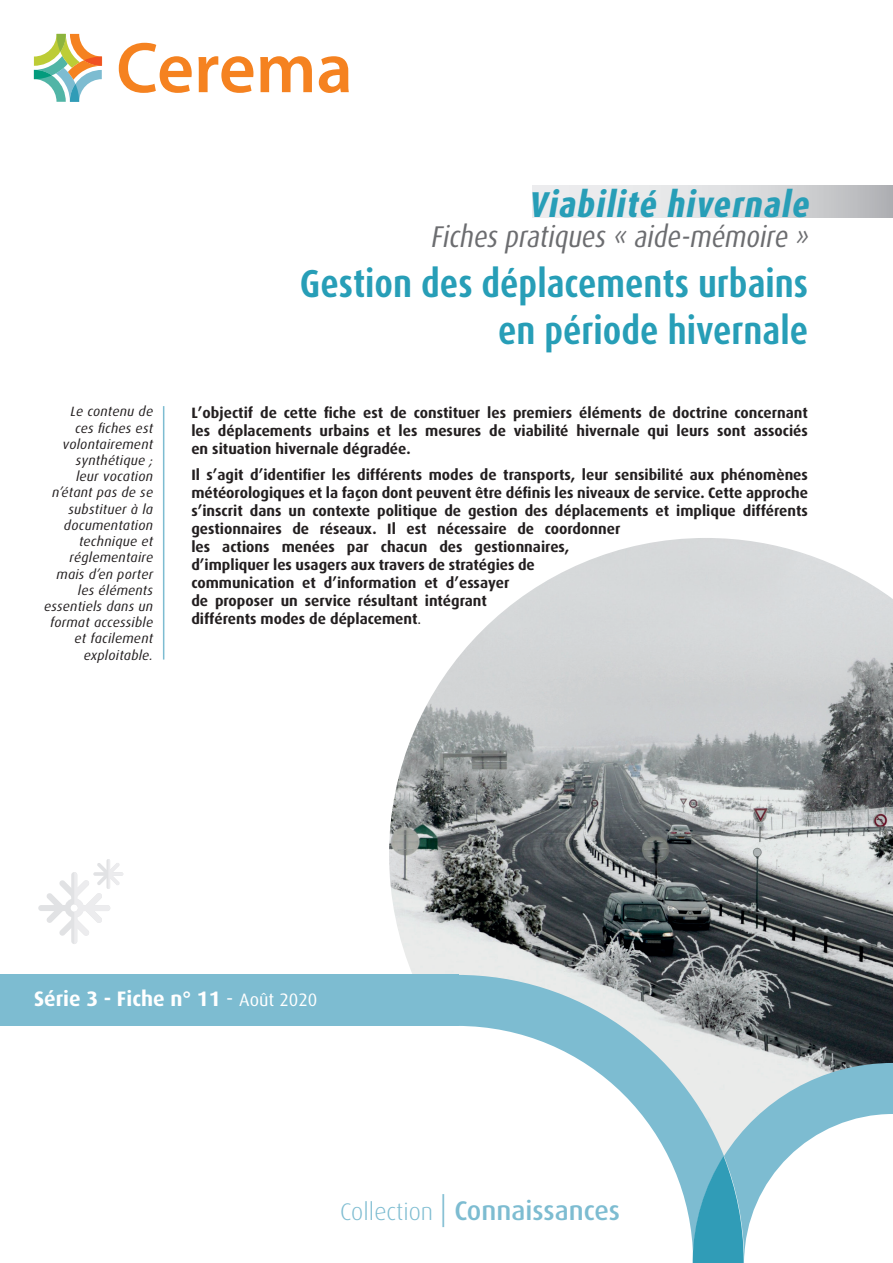
<style>
.page{position:relative;width:893px;height:1263px;background:#fff}
.page>*{position:absolute;margin:0;border:0;box-sizing:border-box;transform-origin:0 0}
.t1{font:700 condensed 39px/46.8px "Dax OT";color:#279eb7;text-align:right}
.t2{font:italic 800 condensed 36px "Dax OT";color:#279eb7}
.t3{font:italic condensed 30px "Dax OT";color:#6c6d70}
.t4{font:500 27px "Dax OT";color:#7dbcd1}
.t5{font:700 21px "Dax OT";color:#fff}
.t6{font:700 15px/18px "Dax OT";color:#231f20;text-align:justify}
.t7{font:italic 13.5px/16.2px "Dax OT";letter-spacing:.02em;color:#231f20;text-align:right}
.s1{font-weight:400}
.s2{font-weight:400;font-size:18px}
.s3{font-weight:300;font-size:24px}
.s4{font-weight:300;font-size:33px}
</style>
<div class="page">
<svg style="left:119px;top:43px;width:73px;height:50px"></svg>
<svg style="left:198px;top:56px;width:55px;height:37px"></svg>
<svg style="left:260px;top:56px;width:52px;height:36px"></svg>
<svg style="left:319px;top:56px;width:30px;height:37px"></svg>
<svg style="left:34px;top:34px;width:68px;height:68px"></svg>
<img style="left:389px;top:538px;width:504px;height:525px">
<div style="left:532px;top:185px;width:361px;height:32px;background:linear-gradient(to right,#f8f8fa,#bdbec1)"></div>
<hr style="left:163px;top:406px;width:1px;height:253px;background:#7dbcd1">
<div style="left:38px;top:905px;width:72px;height:6px;background:#e1e2e4;border-radius:3px"></div>
<svg style="left:47px;top:859px;width:76px;height:85px"></svg>
<svg style="left:389px;top:1026px;width:68px;height:37px"></svg>
<div style="left:0;top:975px;width:458px;height:51px;background:#7dbcd1"></div>
<svg style="left:457px;top:975px;width:287px;height:288px"></svg>
<svg style="left:693px;top:1063px;width:200px;height:200px"></svg>
<h2 class="t2" style="left:528px;top:181px;width:290px">Viabilité hivernale</h2>
<h3 class="t3" style="left:430px;top:217px;width:386px">Fichespratiques« aide-mémoire »</h3>
<h1 class="t1" style="left:300px;top:260px;width:510px">Gestion des déplacements urbains en période hivernale</h1>
<p class="t7" style="left:44px;top:404px;width:110px">Le contenu de<br>ces fiches est volontairement synthétique ;<br>leur vocation n’étant pas de se substituer à la documentation technique et réglementaire mais d’en porter les éléments essentiels dans un format accessible et facilement exploitable.</p>
<p class="t6" style="left:191px;top:403px;width:618px">L’objectif de cette fiche est de constituer les premiers éléments de doctrine concernant les déplacements urbains et les mesures de viabilité hivernale qui leurs sont associés en situation hivernale dégradée.</p>
<p class="t6" style="left:191px;top:466px;width:618px;text-align:left">Il s’agit d’identifier les différents modes de transports, leur sensibilité aux phénomènes météorologiques et la façon dont peuvent être définis les niveaux de service. Cette approche s’inscrit dans un contexte politique de gestion des déplacements et implique différents gestionnaires de réseaux. Il est nécessaire de coordonner<br>les actions menées par chacun des gestionnaires,<br>d’impliquer les usagers aux travers de stratégies de<br>communication et d’information et d’essayer<br>de proposer un service résultant intégrant<br>différents modes de déplacement<span class="s1">.</span></p>
<h3 class="t5" style="left:34px;top:987px;width:285px">Série 3 - Fiche n° 11 <span class="s1">-</span> <span class="s2">Août 2020</span></h3>
<h3 class="t4" style="left:340px;top:1196px;width:281px"><span class="s3">Collection</span> <span class="s4">|</span> Connaissances</h3>
</div>
